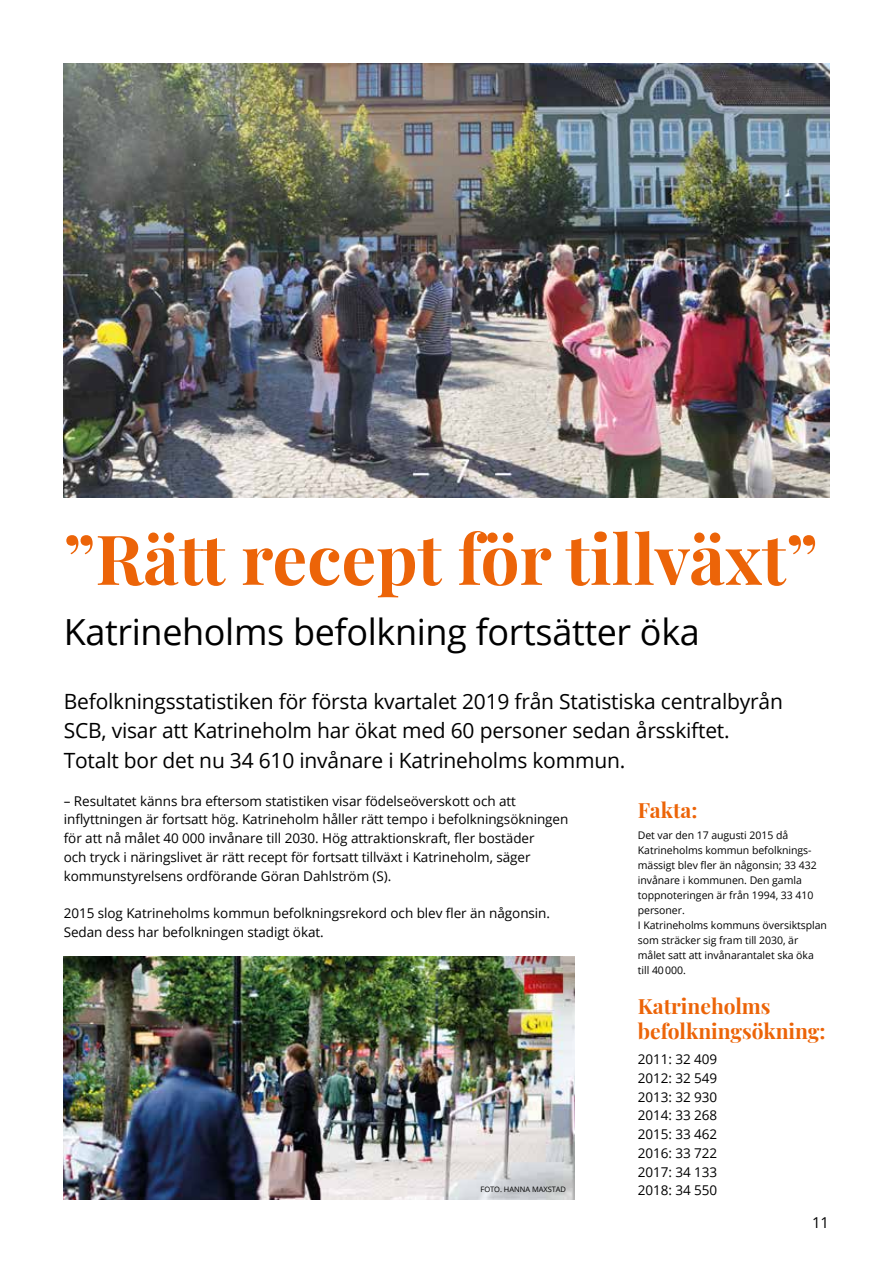
<style>
.page{position:relative;width:893px;height:1263px;background:#fff}
.page>*{position:absolute;margin:0;border:0;box-sizing:border-box;transform-origin:0 0}
.t1{font:700 69px "Playfair Display";color:#ec6408}
.t2{font:36px "Open Sans";letter-spacing:-.01em;color:#000}
.t3{font:21px/29.2px "Open Sans";letter-spacing:-.01em;color:#000}
.t4{font:700 21px/25.2px "Playfair Display";color:#ec6408}
.t5{font:15px "Open Sans";color:#000}
.t6{font:13.5px/18.8px "Open Sans";letter-spacing:-.005em;color:#000}
.t7{font:10.5px/15px "Open Sans";letter-spacing:-.005em;color:#000}
.t8{font:7.5px "Open Sans";letter-spacing:-.005em;color:#000}
</style>
<div class="page">
<img style="left:64px;top:957px;width:510px;height:242px">
<img style="left:64px;top:64px;width:765px;height:433px">
<h1 class="t1" style="left:64px;top:505px;width:756px">”Rätt recept för tillväxt”</h1>
<h2 class="t2" style="left:64px;top:607px;width:638px">Katrineholms befolkning fortsätter öka</h2>
<h3 class="t3" style="left:64px;top:686px;width:721px">Befolkningsstatistiken för första kvartalet 2019 från Statistiska centralbyrån<br>SCB, visar att Katrineholm har ökat med 60 personer sedan årsskiftet.<br>Totalt bor det nu 34 610 invånare i Katrineholms kommun.</h3>
<h3 class="t4" style="left:638px;top:796px;width:61px">Fakta:</h3>
<p class="t7" style="left:638px;top:827px;width:191px">Det var den 17 augusti 2015 då<br>Katrineholms kommun befolknings&shy;mässigt blev fler än någonsin; 33 432 invånare i kommunen. Den gamla toppnoteringen är från 1994, 33 410 personer.<br>I Katrineholms kommuns översiktsplan som sträcker sig fram till 2030, är målet satt att invånarantalet ska öka till 40000.</p>
<h3 class="t4" style="left:638px;top:992px;width:189px">Katrineholms befolkningsökning:</h3>
<p class="t6" style="left:638px;top:1049px;width:81px;text-align:justify">2011: 32 409<br>2012: 32 549<br>2013: 32 930<br>2014: 33 268<br>2015: 33 462<br>2016: 33 722<br>2017: 34 133</p>
<p class="t8" style="left:480px;top:1184px;width:87px">FOTO. HANNA MAXSTAD</p>
<p class="t6" style="left:638px;top:1181px;width:81px">2018: 34 550</p>
<p class="t6" style="left:64px;top:791px;width:506px">– Resultatet känns bra eftersom statistiken visar födelseöverskott och att inflyttningen är fortsatt hög. Katrineholm håller rätt tempo i befolkningsökningen för att nå målet 40 000 invånare till 2030. Hög attraktionskraft, fler bostäder<br>och tryck i näringslivet är rätt recept för fortsatt tillväxt i Katrineholm, säger kommunstyrelsens ordförande Göran Dahlström (S).</p>
<p class="t6" style="left:64px;top:903px;width:488px">2015 slog Katrineholms kommun befolkningsrekord och blev fler än någonsin.<br>Sedan dess har befolkningen stadigt ökat.</p>
<p class="t5" style="left:812px;top:1212px;width:19px">11</p>
</div>
